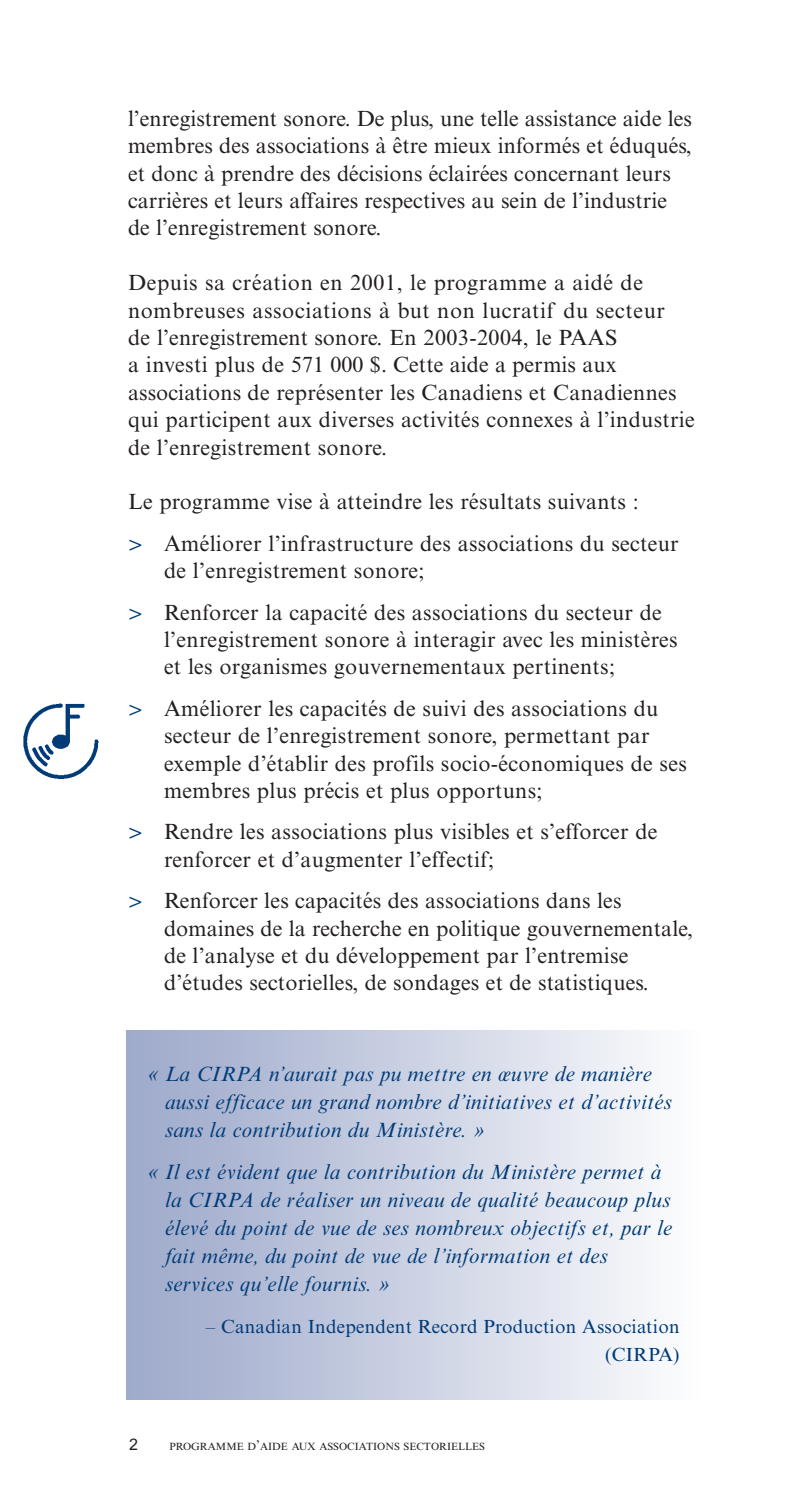
<style>
.page{position:relative;width:792px;height:1512px;background:#fff}
.page>*{position:absolute;margin:0;border:0;box-sizing:border-box;transform-origin:0 0}
.t1{font:22px/27.4px "Times New Roman SF";letter-spacing:.015em;color:#231f20}
.t2{font:italic 21px/28px "Times New Roman SF";letter-spacing:.015em;color:#003b77}
.t3{font:19px/28px "Times New Roman SF";letter-spacing:.015em;color:#003b77;text-align:right}
.t4{font:16px "Arial";color:#231f20}
.t5{font:10.4px "Times New Roman SF";color:#231f20}
.s1{color:#003b77}
.s2{font-size:14px}
</style>
<div class="page">
<img style="left:23px;top:703px;width:76px;height:77px">
<div style="left:126px;top:1030px;width:576px;height:370px;background:linear-gradient(to right,#9ca8ca,#fdfdfe)"></div>
<p class="t1" style="left:128px;top:107px;width:565px">l’enregistrement sonore. De plus, une telle assistance aide les membres des associations à être mieux informés et éduqués, et donc à prendre des décisions éclairées concernant leurs carrières et leurs affaires respectives au sein de l’industrie de l’enregistrement sonore.</p>
<p class="t1" style="left:128px;top:271px;width:568px">Depuis sa création en 2001, le programme a aidé de nombreuses associations à but non lucratif du secteur<br>de l’enregistrement sonore. En 2003-2004, le PAAS<br>a investi plus de 571 000 $. Cette aide a permis aux associations de représenter les Canadiens et Canadiennes qui participent aux diverses activités connexes à l’industrie de l’enregistrement sonore.</p>
<p class="t1" style="left:128px;top:483px;width:552px;line-height:41.4px">Le programme vise à atteindre les résultats suivants :<br><span class="s1">&gt;</span> Améliorer l’infrastructure des associations du secteur</p>
<p class="t1" style="left:128px;top:552px;width:535px;line-height:41.4px;text-indent:36px">de l’enregistrement sonore;<br><span class="s1">&gt;</span> Renforcer la capacité des associations du secteur de</p>
<p class="t1" style="left:164px;top:628px;width:515px">l’enregistrement sonore à interagir avec les ministères et les organismes gouvernementaux pertinents;</p>
<p class="t1" style="left:164px;top:697px;width:524px;text-indent:-36px"><span class="s1">&gt;</span> Améliorer les capacités de suivi des associations du secteur de l’enregistrement sonore, permettant par exemple d’établir des profils socio-économiques de ses membres plus précis et plus opportuns;</p>
<p class="t1" style="left:164px;top:820px;width:495px;text-indent:-36px"><span class="s1">&gt;</span> Rendre les associations plus visibles et s’efforcer de renforcer et d’augmenter l’effectif;</p>
<p class="t1" style="left:164px;top:889px;width:531px;text-indent:-36px"><span class="s1">&gt;</span> Renforcer les capacités des associations dans les domaines de la recherche en politique gouvernementale, de l’analyse et du développement par l’entremise d’études sectorielles, de sondages et de statistiques.</p>
<p class="t2" style="left:165px;top:1062px;width:509px;text-indent:-17px">« La CIRPA n’aurait pas pu mettre en œuvre de manière aussi efficace un grand nombre d’initiatives et d’activités sans la contribution du Ministère. »</p>
<p class="t2" style="left:165px;top:1160px;width:509px;text-indent:-17px">« Il est évident que la contribution du Ministère permet à la CIRPA de réaliser un niveau de qualité beaucoup plus élevé du point de vue de ses nombreux objectifs et, par le fait même, du point de vue de l’information et des services qu’elle fournis. »</p>
<p class="t3" style="left:206px;top:1314px;width:475px">– Canadian Independent Record Production Association (CIRPA)</p>
<p class="t4" style="left:129px;top:1438px;width:10px">2</p>
<p class="t5" style="left:169px;top:1442px;width:317px">PROGRAMME D<span class="s2">’</span>AIDE AUX ASSOCIATIONS SECTORIELLES</p>
</div>
